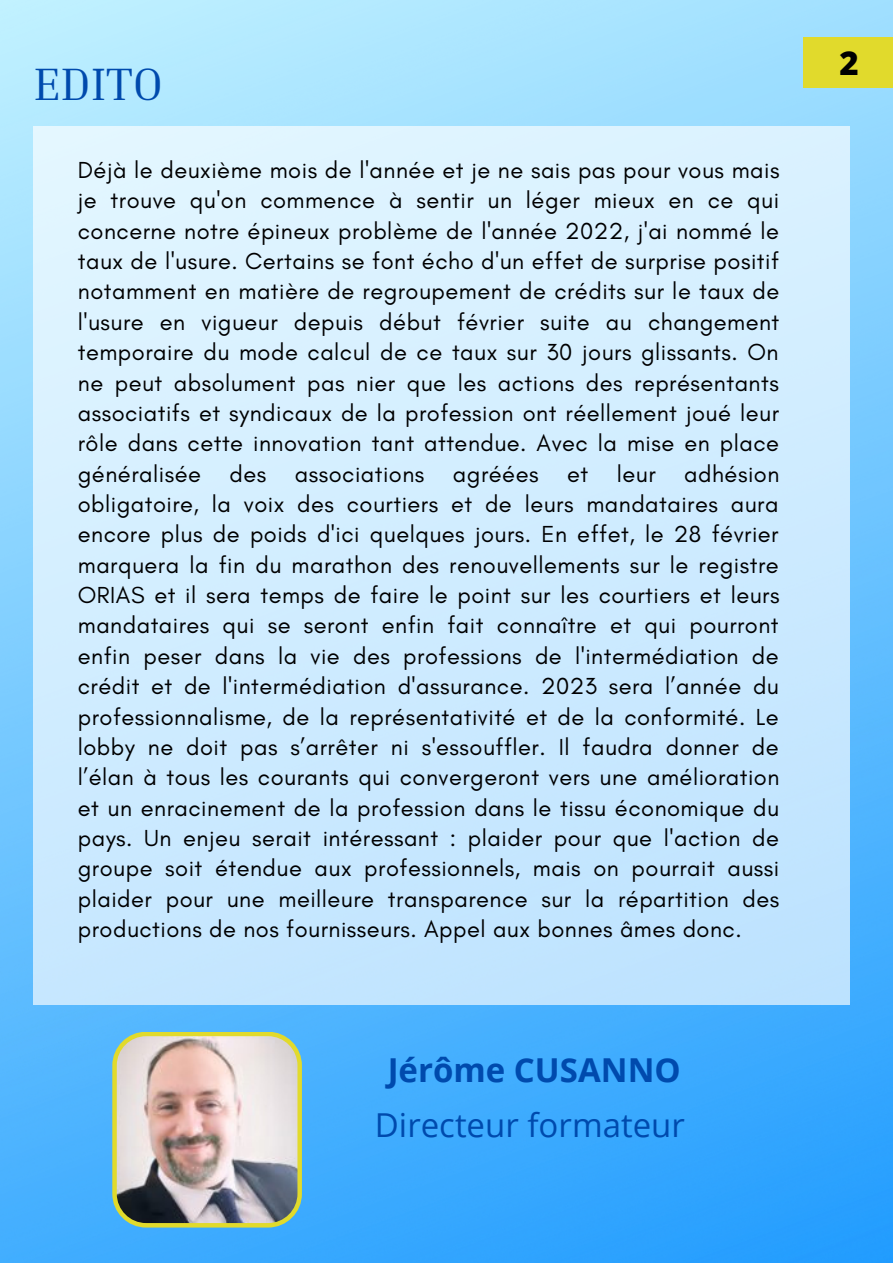
<style>
.page{position:relative;width:893px;height:1264px;background:#fff}
.page>*{position:absolute;margin:0;border:0;box-sizing:border-box;transform-origin:0 0}
.t1{font:46.5px "Inria Serif";color:#004aad}
.t2{font:33px "Open Sans";color:#004aad}
.t3{font:700 33px "Open Sans";color:#004aad}
.t4{font:800 33px "Open Sans";color:#000}
.t5{font:23.7px/30.3px "Glacial Indifference";letter-spacing:.02em;color:#000001;text-align:justify}
</style>
<div class="page">
<img style="left:0;top:0;width:892px;height:1262px">
<div style="left:33px;top:126px;width:816px;height:878px;background:linear-gradient(to bottom,#dff4ff,#c1e4ff)"></div>
<div style="left:803px;top:38px;width:89px;height:50px;background:#e1da2c"></div>
<img style="left:112px;top:1031px;width:190px;height:196px">
<h1 class="t1" style="left:33px;top:54px;width:132px">EDITO</h1>
<p class="t5" style="left:78px;top:154px;width:703px">Déjà le deuxième mois de l'année et je ne sais pas pour vous mais je trouve qu'on commence à sentir un léger mieux en ce qui concerne notre épineux problème de l'année 2022, j'ai nommé le taux de l'usure. Certains se font écho d'un effet de surprise positif notamment en matière de regroupement de crédits sur le taux de l'usure en vigueur depuis début février suite au changement temporaire du mode calcul de ce taux sur 30 jours glissants. On ne peut absolument pas nier que les actions des représentants associatifs et syndicaux de la profession ont réellement joué leur rôle dans cette innovation tant attendue. Avec la mise en place généralisée des associations agréées et leur adhésion obligatoire, la voix des courtiers et de leurs mandataires aura encore plus de poids d'ici quelques jours. En effet, le 28 février marquera la fin du marathon des renouvellements sur le registre ORIAS et il sera temps de faire le point sur les courtiers et leurs mandataires qui se seront enfin fait connaître et qui pourront enfin peser dans la vie des professions de l'intermédiation de crédit et de l'intermédiation d'assurance. 2023 sera l’année du professionnalisme, de la représentativité et de la conformité. Le lobby ne doit pas s’arrêter ni s'essouffler. Il faudra donner de l’élan à tous les courants qui convergeront vers une amélioration et un enracinement de la profession dans le tissu économique du pays. Un enjeu serait intéressant : plaider pour que l'action de groupe soit étendue aux professionnels, mais on pourrait aussi plaider pour une meilleure transparence sur la répartition des productions de nos fournisseurs. Appel aux bonnes âmes donc.</p>
<h2 class="t3" style="left:387px;top:1046px;width:294px">Jérôme CUSANNO</h2>
<h2 class="t2" style="left:375px;top:1101px;width:311px">Directeur formateur</h2>
<h2 class="t4" style="left:839px;top:40px;width:21px">2</h2>
</div>
